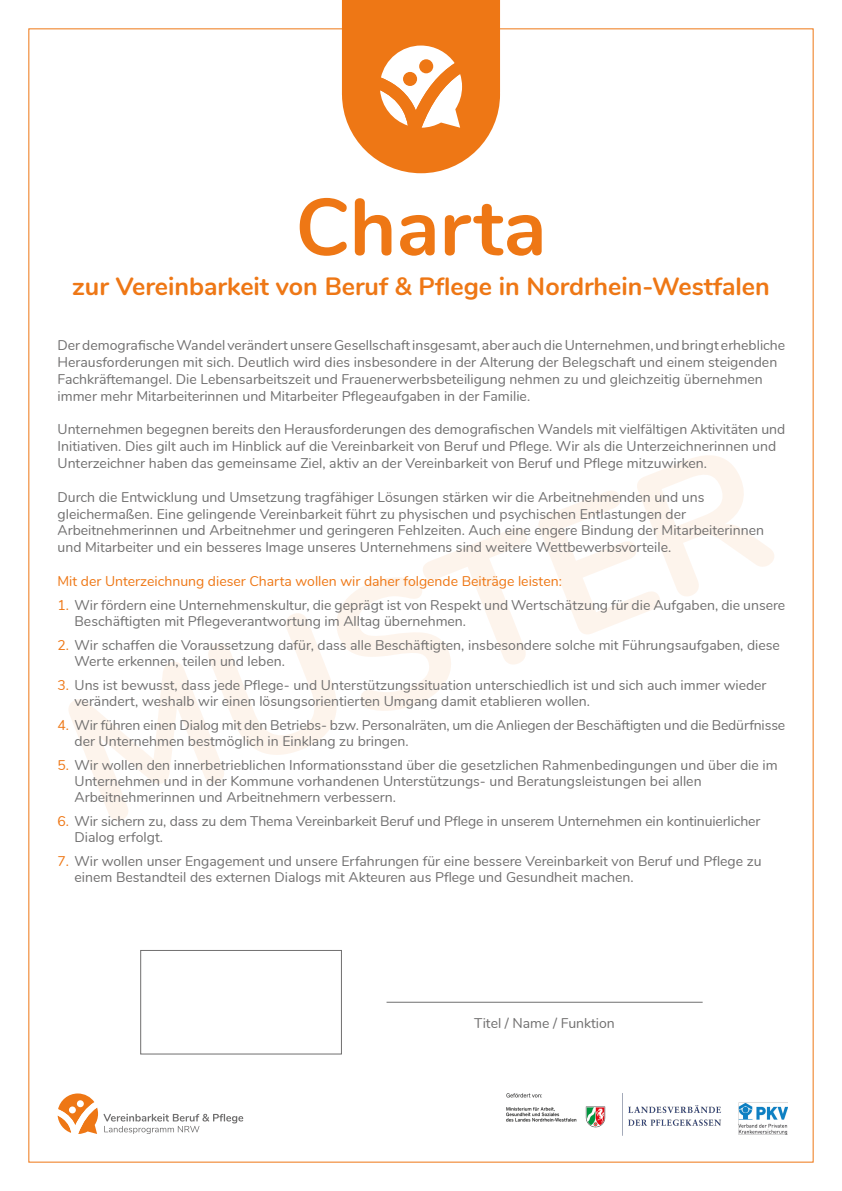
<style>
.page{position:relative;width:842px;height:1191px;background:#fff}
.page>*{position:absolute;margin:0;border:0;box-sizing:border-box;transform-origin:0 0}
.t1{font:700 80px "Nunito";color:#ee7715}
.t2{font:700 25px "Nunito";color:#ee7715}
.t3{font:14px/16.8px "Nunito";color:#706f6f}
.t4{font:14px "Nunito";color:#ee7715}
.s1{color:#ee7715}
</style>
<div class="page">
<svg style="left:68px;top:455px;width:706px;height:366px"></svg>
<svg style="left:342px;top:0;width:158px;height:173px"></svg>
<div style="left:140px;top:950px;width:202px;height:104px;border:1px solid #706f6f"></div>
<hr style="left:387px;top:1001px;width:316px;height:1px;background:#706f6f">
<img style="left:506px;top:1093px;width:281px;height:43px">
<svg style="left:58px;top:1093px;width:40px;height:41px"></svg>
<svg style="left:104px;top:1113px;width:139px;height:21px"></svg>
<h1 class="t1" style="left:295px;top:168px;width:253px">Charta</h1>
<h2 class="t2" style="left:72px;top:268px;width:699px">zur Vereinbarkeit von Beruf &amp; Pflege in Nordrhein-Westfalen</h2>
<p class="t3" style="left:58px;top:336px;width:729px">Der demografische Wandel verändert unsere Gesellschaft insgesamt, aber auch die Unternehmen, und bringt erhebliche Herausforderungen mit sich. Deutlich wird dies insbesondere in der Alterung der Belegschaft und einem steigenden Fachkräftemangel. Die Lebensarbeitszeit und Frauenerwerbsbeteiligung nehmen zu und gleichzeitig übernehmen immer mehr Mitarbeiterinnen und Mitarbeiter Pflegeaufgaben in der Familie.</p>
<p class="t3" style="left:58px;top:420px;width:729px">Unternehmen begegnen bereits den Herausforderungen des demografischen Wandels mit vielfältigen Aktivitäten und<br>Initiativen. Dies gilt auch im Hinblick auf die Vereinbarkeit von Beruf und Pflege. Wir als die Unterzeichnerinnen und<br>Unterzeichner haben das gemeinsame Ziel, aktiv an der Vereinbarkeit von Beruf und Pflege mitzuwirken.</p>
<p class="t3" style="left:58px;top:487px;width:708px">Durch die Entwicklung und Umsetzung tragfähiger Lösungen stärken wir die Arbeitnehmenden und uns gleichermaßen. Eine gelingende Vereinbarkeit führt zu physischen und psychischen Entlastungen der Arbeitnehmerinnen und Arbeitnehmer und geringeren Fehlzeiten. Auch eine engere Bindung der Mitarbeiterinnen und Mitarbeiter und ein besseres Image unseres Unternehmens sind weitere Wettbewerbsvorteile.</p>
<p class="t4" style="left:58px;top:570px;width:506px">Mit der Unterzeichnung dieser Charta wollen wir daher folgende Beiträge leisten:</p>
<p class="t3" style="left:75px;top:596px;width:712px;line-height:16px;text-indent:-17px"><span class="s1">1.</span> Wir fördern eine Unternehmenskultur, die geprägt ist von Respekt und Wertschätzung für die Aufgaben, die unsere<br>Beschäftigten mit Pflegeverantwortung im Alltag übernehmen.</p>
<p class="t3" style="left:75px;top:636px;width:707px;line-height:16px;text-indent:-17px"><span class="s1">2.</span> Wir schaffen die Voraussetzung dafür, dass alle Beschäftigten, insbesondere solche mit Führungsaufgaben, diese<br>Werte erkennen, teilen und leben.</p>
<p class="t3" style="left:75px;top:676px;width:693px;line-height:16px;text-indent:-17px"><span class="s1">3.</span> Uns ist bewusst, dass jede Pflege- und Unterstützungssituation unterschiedlich ist und sich auch immer wieder verändert, weshalb wir einen lösungsorientierten Umgang damit etablieren wollen.</p>
<p class="t3" style="left:75px;top:716px;width:712px;line-height:16px;text-indent:-17px"><span class="s1">4.</span> Wir führen einen Dialog mit den Betriebs- bzw. Personalräten, um die Anliegen der Beschäftigten und die Bedürfnisse der Unternehmen bestmöglich in Einklang zu bringen.</p>
<p class="t3" style="left:75px;top:756px;width:705px;line-height:16px;text-indent:-17px"><span class="s1">5.</span> Wir wollen den innerbetrieblichen Informationsstand über die gesetzlichen Rahmenbedingungen und über die im<br>Unternehmen und in der Kommune vorhandenen Unterstützungs- und Beratungsleistungen bei allen<br>Arbeitnehmerinnen und Arbeitnehmern verbessern.</p>
<p class="t3" style="left:75px;top:812px;width:687px;line-height:16px;text-indent:-17px"><span class="s1">6.</span> Wir sichern zu, dass zu dem Thema Vereinbarkeit Beruf und Pflege in unserem Unternehmen ein kontinuierlicher<br>Dialog erfolgt.</p>
<p class="t3" style="left:75px;top:852px;width:689px;line-height:16px;text-indent:-17px"><span class="s1">7.</span> Wir wollen unser Engagement und unsere Erfahrungen für eine bessere Vereinbarkeit von Beruf und Pflege zu einem Bestandteil des externen Dialogs mit Akteuren aus Pflege und Gesundheit machen.</p>
<p class="t3" style="left:474px;top:1014px;width:142px">Titel / Name / Funktion</p>
</div>
